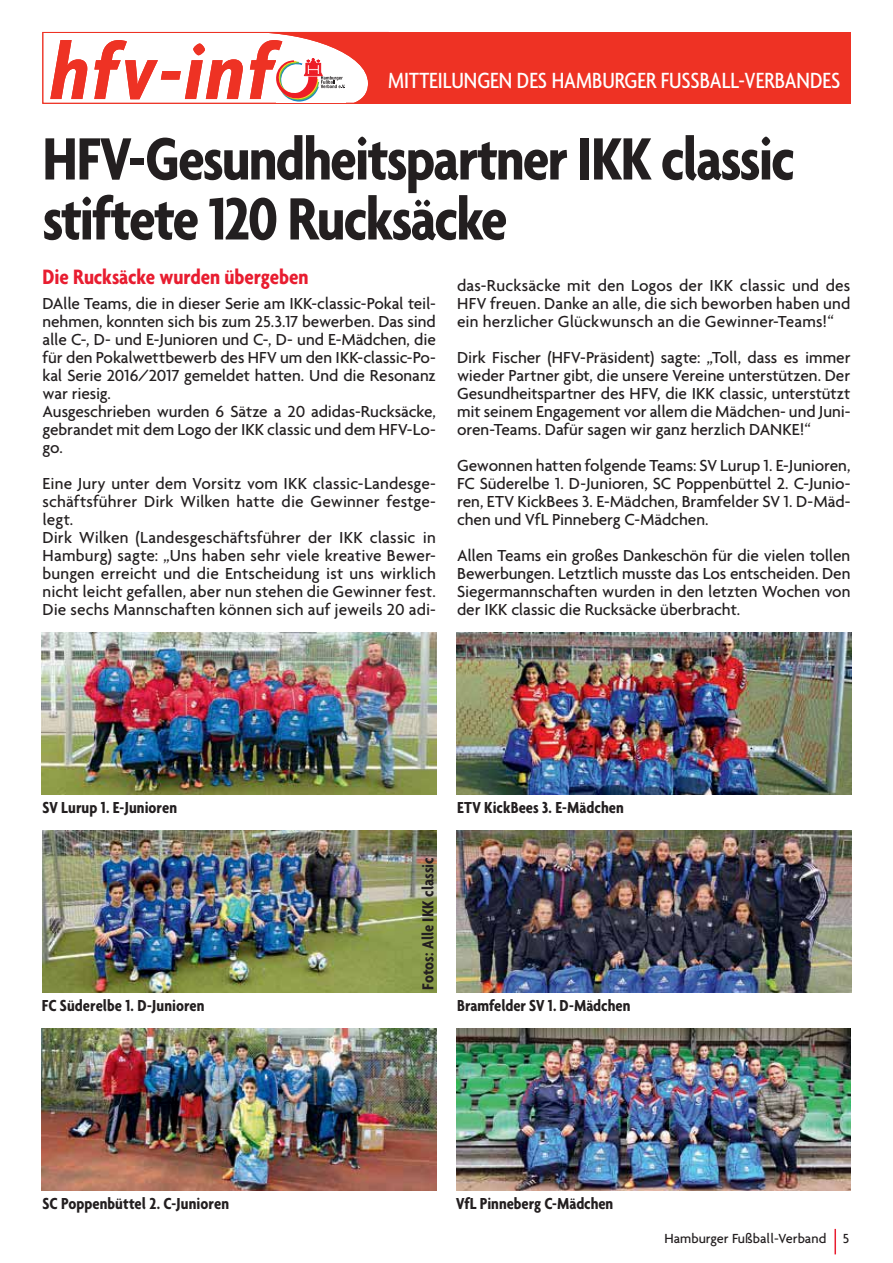
<style>
.page{position:relative;width:893px;height:1263px;background:#fff}
.page>*{position:absolute;margin:0;border:0;box-sizing:border-box;transform-origin:0 0}
.t1{font:italic 700 condensed 85.8px "Agenda";letter-spacing:.04em;color:#ee3224}
.t2{font:700 condensed 64.5px/60px "Agenda";letter-spacing:-.03em;color:#231f20}
.t3{font:500 condensed 23.85px "Agenda";color:#fff}
.t4{font:700 condensed 22.5px "Agenda";letter-spacing:-.005em;color:#e81d30}
.t5{font:500 17.25px/18px "Agenda";color:#231f20;text-align:justify}
.t6{font:700 condensed 17.25px "Agenda";color:#231f20}
.t7{font:500 14.25px "Agenda";color:#231f20}
</style>
<div class="page">
<hr style="left:834px;top:1229px;width:2px;height:25px;background:#e81d30">
<div style="left:43px;top:32px;width:346px;height:72px;border:1px solid #ee3224"></div>
<div style="left:388px;top:32px;width:462px;height:72px;background:#ee3224"></div>
<svg style="left:248px;top:32px;width:140px;height:72px"></svg>
<img style="left:42px;top:633px;width:394px;height:162px">
<img style="left:457px;top:633px;width:394px;height:162px">
<img style="left:43px;top:831px;width:394px;height:162px">
<img style="left:42px;top:1029px;width:394px;height:162px">
<img style="left:457px;top:831px;width:394px;height:162px">
<img style="left:456px;top:1029px;width:394px;height:162px">
<h1 class="t1" style="left:51px;top:25px;width:224px">hfv-inf</h1>
<h3 class="t3" style="left:388px;top:72px;width:453px">MITTEILUNGEN DES HAMBURGER FUSSBALL-VERBANDES</h3>
<h2 class="t2" style="left:43px;top:137px;width:754px">HFV-Gesundheitspartner IKK classic stiftete 120 Rucksäcke</h2>
<h3 class="t4" style="left:43px;top:270px;width:267px">Die Rucksäcke wurden übergeben</h3>
<p class="t5" style="left:43px;top:295px;width:395px;text-align:left">DAlle Teams, die in dieser Serie am IKK-classic-Pokal teil&shy;nehmen, konnten sich bis zum 25.3.17 bewerben. Das sind alle C-, D- und E-Junioren und C-, D- und E-Mädchen, die für den Pokalwettbewerb des HFV um den IKK-classic-Po&shy;kal Serie 2016/2017 gemeldet hatten. Und die Resonanz war riesig.<br>Ausgeschrieben wurden 6 Sätze a 20 adidas-Rucksäcke, gebrandet mit dem Logo der IKK classic und dem HFV-Lo&shy;go.</p>
<p class="t5" style="left:43px;top:475px;width:395px;text-align:left">Eine Jury unter dem Vorsitz vom IKK classic-Landesge&shy;schäftsführer Dirk Wilken hatte die Gewinner festge&shy;legt.<br>Dirk Wilken (Landesgeschäftsführer der IKK classic in Hamburg) sagte: „Uns haben sehr viele kreative Bewer&shy;bungen erreicht und die Entscheidung ist uns wirklich nicht leicht gefallen, aber nun stehen die Gewinner fest.<br>Die sechs Mannschaften können sich auf jeweils 20 adi-</p>
<p class="t5" style="left:457px;top:277px;width:395px">das-Rucksäcke mit den Logos der IKK classic und des HFV freuen. Danke an alle, die sich beworben haben und ein herzlicher Glückwunsch an die Gewinner-Teams!“</p>
<p class="t5" style="left:457px;top:349px;width:395px">Dirk Fischer (HFV-Präsident) sagte: „Toll, dass es immer wieder Partner gibt, die unsere Vereine unterstützen. Der Gesundheitspartner des HFV, die IKK classic, unterstützt mit seinem Engagement vor allem die Mädchen- und Juni&shy;oren-Teams. Dafür sagen wir ganz herzlich DANKE!“</p>
<p class="t5" style="left:457px;top:457px;width:395px">Gewonnen hatten folgende Teams: SV Lurup 1. E-Junioren, FC Süderelbe 1. D-Junioren, SC Poppenbüttel 2. C-Junio&shy;ren, ETV KickBees 3. E-Mädchen, Bramfelder SV 1. D-Mäd&shy;chen und VfL Pinneberg C-Mädchen.</p>
<p class="t5" style="left:457px;top:547px;width:395px">Allen Teams ein großes Dankeschön für die vielen tollen Bewerbungen. Letztlich musste das Los entscheiden. Den Siegermannschaften wurden in den letzten Wochen von der IKK classic die Rucksäcke überbracht.</p>
<p class="t6" style="left:43px;top:802px;width:136px">SV Lurup 1. E-Junioren</p>
<p class="t6" style="left:457px;top:802px;width:168px">ETV KickBees 3. E-Mädchen</p>
<p class="t6" style="left:423px;top:989px;width:134px;rotate:-90deg">Fotos: Alle IKK classic</p>
<p class="t6" style="left:42px;top:1000px;width:164px">FC Süderelbe 1. D-Junioren</p>
<p class="t6" style="left:457px;top:1000px;width:175px">Bramfelder SV 1. D-Mädchen</p>
<p class="t6" style="left:43px;top:1198px;width:188px">SC Poppenbüttel 2. C-Junioren</p>
<p class="t6" style="left:456px;top:1198px;width:159px">VfL Pinneberg C-Mädchen</p>
<p class="t7" style="left:664px;top:1233px;width:186px">Hamburger Fußball-Verband 5</p>
</div>
